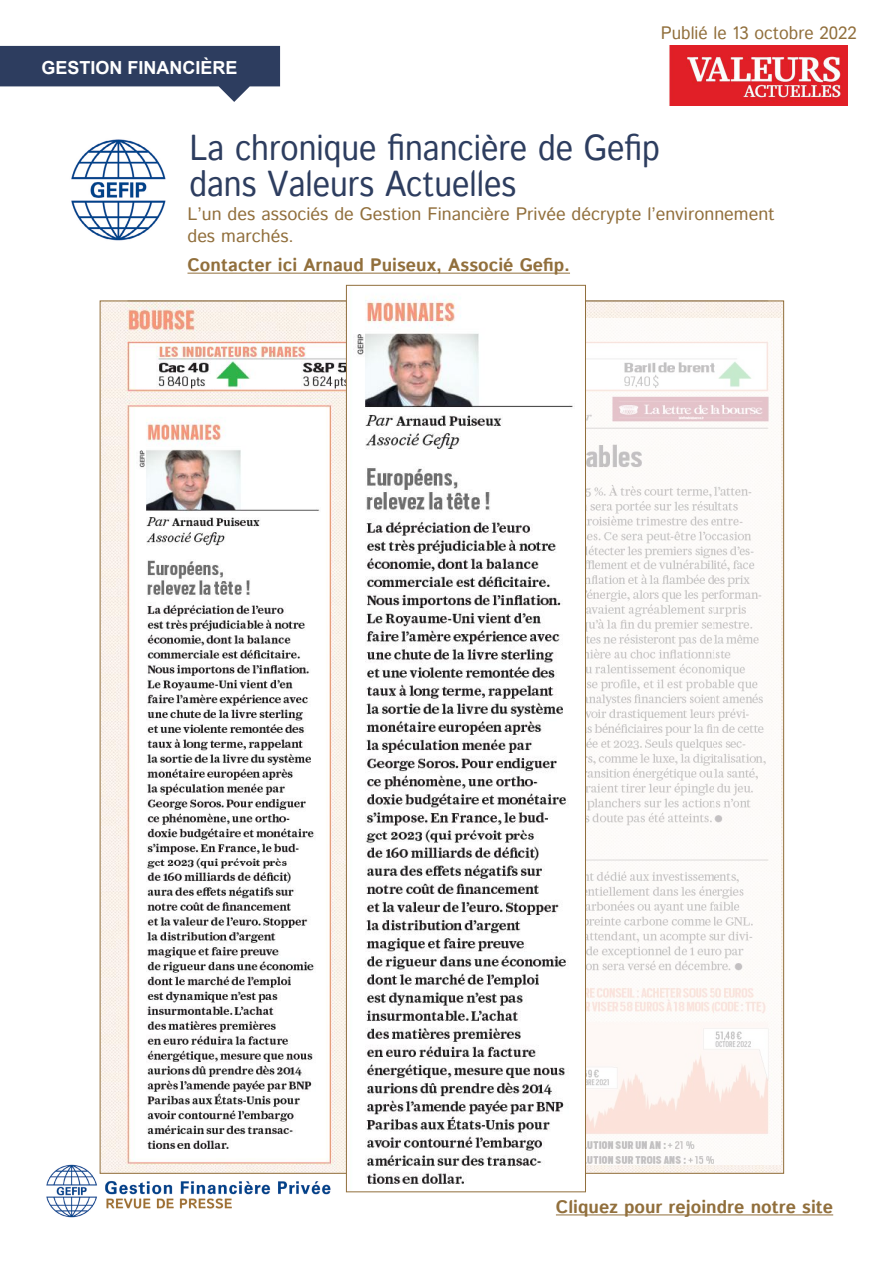
<style>
.page{position:relative;width:893px;height:1263px;background:#fff}
.page>*{position:absolute;margin:0;border:0;box-sizing:border-box;transform-origin:0 0}
.t1{font:36px/36px "Istok Web";color:#2d3d5f;scale:.9 1}
.t2{font:18px/21.6px "Istok Web";color:#916f3c}
.t3{font:700 18px "Istok Web";color:#916f3c}
.t4{font:18px "Istok Web";color:#916f3c;scale:.96 1}
.t5{font:700 18px "Arial";color:#fff}
</style>
<div class="page">
<svg style="left:0;top:46px;width:280px;height:56px"></svg>
<img style="left:46px;top:1164px;width:285px;height:54px">
<hr style="left:188px;top:273px;width:382px;height:1px;background:#916f3c">
<img style="left:71px;top:139px;width:94px;height:102px">
<img style="left:669px;top:45px;width:179px;height:60px">
<img style="left:102px;top:303px;width:680px;height:869px">
<hr style="left:556px;top:1214px;width:277px;height:1px;background:#916f3c">
<svg style="left:586px;top:318px;width:194px;height:846px"></svg>
<img style="left:348px;top:297px;width:236px;height:887px">
<div style="left:346px;top:285px;width:240px;height:907px;border:1px solid #916f3c"></div>
<p class="t5" style="left:41px;top:56px;width:198px">GESTION FINANCIÈRE</p>
<p class="t4" style="left:661px;top:21px;width:206px">Publié le 13 octobre 2022</p>
<h1 class="t1" style="left:189px;top:132px;width:524px">La chronique financière de Gefip dans Valeurs Actuelles</h1>
<p class="t2" style="left:188px;top:204px;width:589px">L’un des associés de Gestion Financière Privée décrypte l’environnement des marchés.</p>
<p class="t3" style="left:188px;top:253px;width:384px">Contacter ici Arnaud Puiseux, Associé Gefip.</p>
<p class="t3" style="left:556px;top:1194px;width:279px">Cliquez pour rejoindre notre site</p>
</div>
